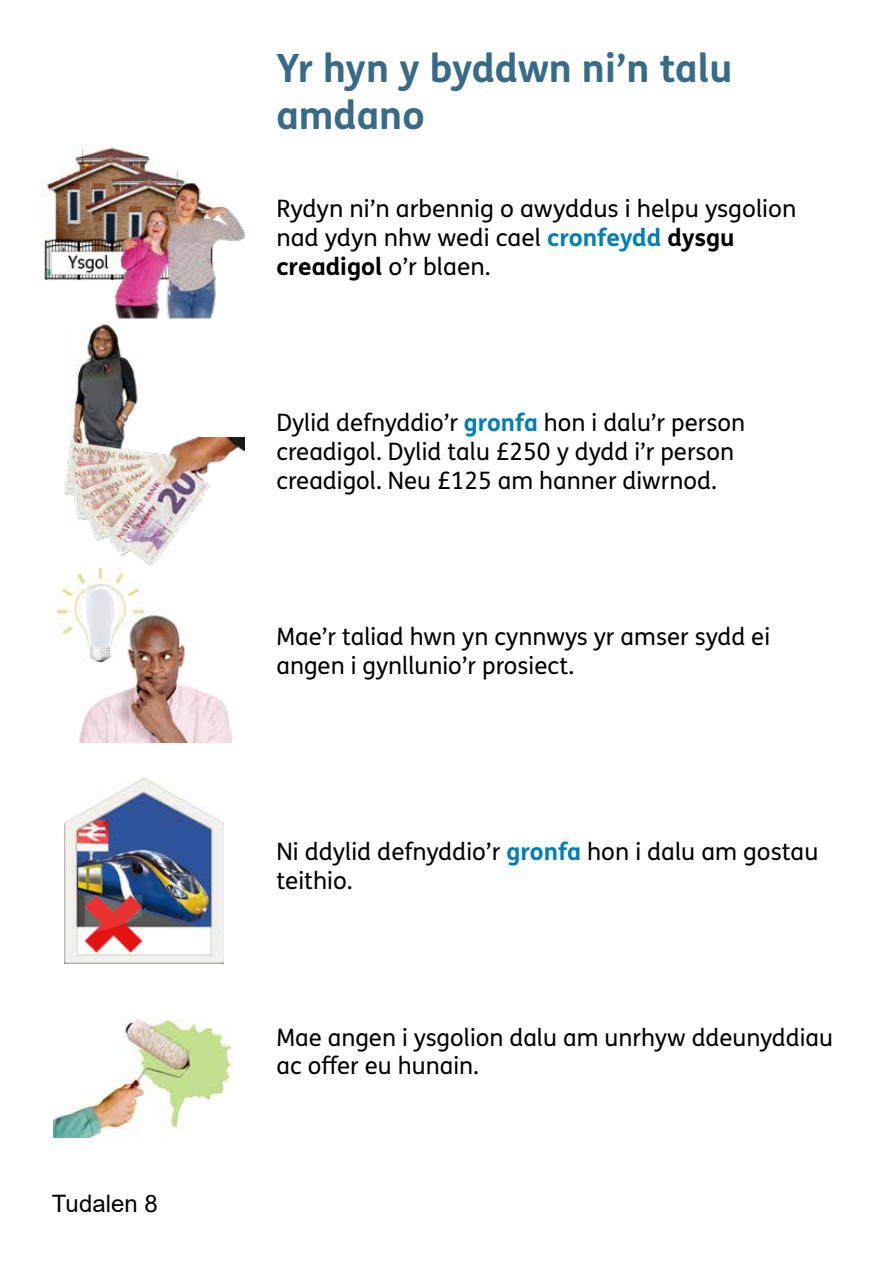
<style>
.page{position:relative;width:893px;height:1263px;background:#fff}
.page>*{position:absolute;margin:0;border:0;box-sizing:border-box;transform-origin:0 0}
.t1{font:700 39px/46.8px "FS Me Pro";color:#376b87}
.t2{font:24px/28.8px "FS Me Pro";color:#000}
.t3{font:24px "Arial";color:#000}
.s1{font-weight:700;color:#007eb7}
.s2{font-weight:700}
</style>
<div class="page">
<img style="left:42px;top:145px;width:146px;height:137px">
<img style="left:108px;top:181px;width:137px;height:138px">
<img style="left:57px;top:568px;width:174px;height:174px">
<img style="left:53px;top:1018px;width:182px;height:120px">
<img style="left:64px;top:779px;width:160px;height:185px">
<img style="left:82px;top:892px;width:62px;height:62px">
<img style="left:68px;top:322px;width:70px;height:116px">
<img style="left:65px;top:438px;width:180px;height:127px">
<p class="t3" style="left:52px;top:1187px;width:107px">Tudalen 8</p>
<h1 class="t1" style="left:276px;top:43px;width:457px">Yr hyn y byddwn ni’n talu amdano</h1>
<p class="t2" style="left:276px;top:194px;width:521px">Rydyn ni’n arbennig o awyddus i helpu ysgolion nad ydyn nhw wedi cael <span class="s1">cronfeydd</span> <span class="s2">dysgu creadigol</span> o’r blaen.</p>
<p class="t2" style="left:276px;top:408px;width:470px">Dylid defnyddio’r <span class="s1">gronfa</span> hon i dalu’r person creadigol. Dylid talu £250 y dydd i’r person creadigol. Neu £125 am hanner diwrnod.</p>
<p class="t2" style="left:276px;top:622px;width:495px">Mae’r taliad hwn yn cynnwys yr amser sydd ei angen i gynllunio’r prosiect.</p>
<p class="t2" style="left:276px;top:837px;width:544px">Ni ddylid defnyddio’r <span class="s1">gronfa</span> hon i dalu am gostau teithio.</p>
<p class="t2" style="left:276px;top:1022px;width:558px">Mae angen i ysgolion dalu am unrhyw ddeunyddiau ac ofer eu hunain.</p>
</div>
